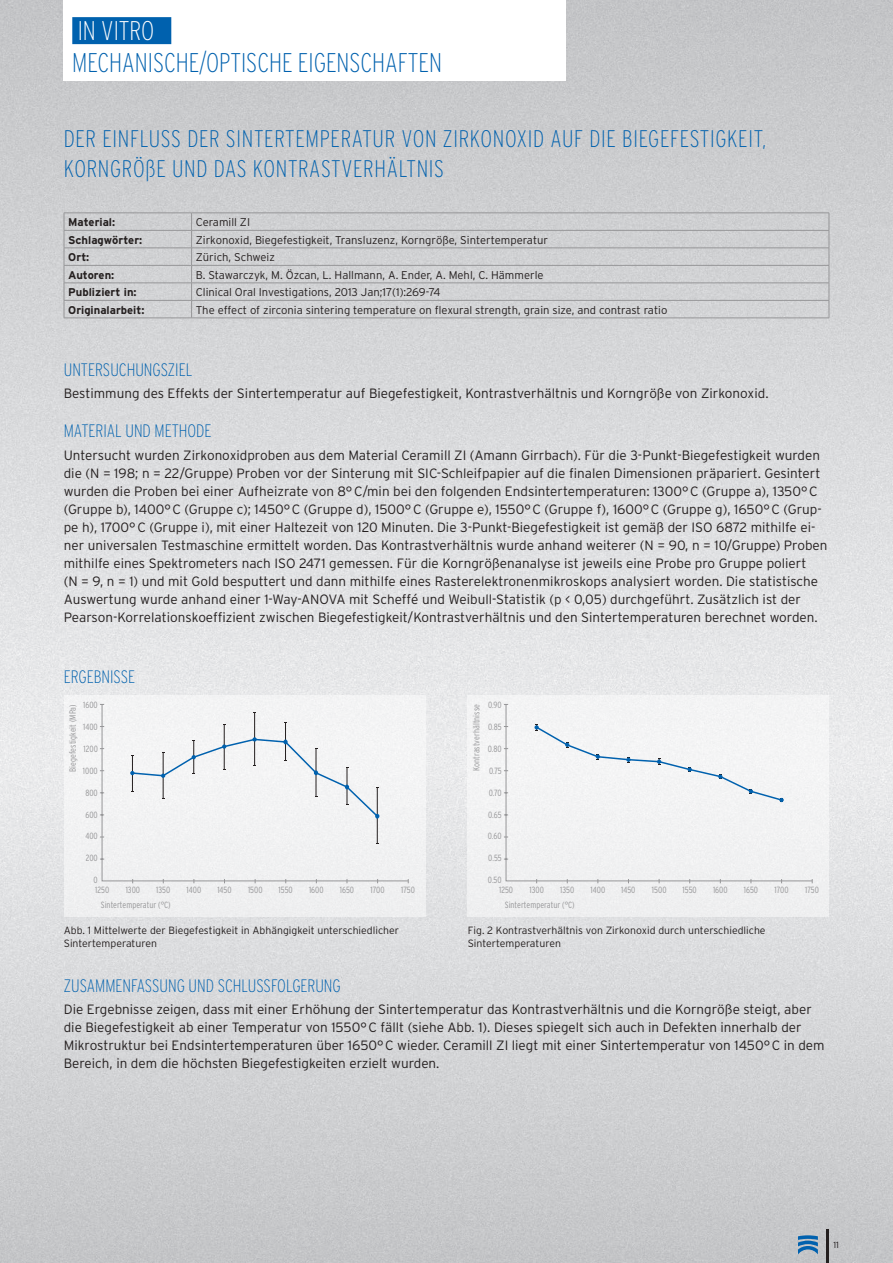
<style>
.page{position:relative;width:893px;height:1263px;background:#fff}
.page>*{position:absolute;margin:0;border:0;box-sizing:border-box;transform-origin:0 0}
.t1{font:200 condensed 27px "Interstate";color:#0061ae}
.t2{font:200 condensed 27px "Interstate";color:#fff}
.t3{font:200 condensed 24px/30px "Interstate";letter-spacing:.03em;color:#0061ae}
.t4{font:200 condensed 18px "Interstate";color:#0061ae}
.t5{font:300 13.5px/18px "Interstate";color:#241f1f}
.t6{font:300 11.25px "Interstate";color:#241f1f}
.t7{font:700 11.25px "Interstate";color:#241f1f}
.t8{font:300 10.5px/12.6px "Interstate";color:#241f1f}
.t9{font:300 condensed 9px "Interstate";color:#969698}
.t10{font:300 9px "Interstate";color:#241f1f}
</style>
<div class="page">
<img style="left:0;top:0;width:893px;height:1263px">
<hr style="left:826px;top:1229px;width:3px;height:34px;background:#241f1f">
<svg style="left:798px;top:1235px;width:20px;height:19px"></svg>
<div style="left:64px;top:0;width:502px;height:81px;background:#fff"></div>
<div style="left:72px;top:17px;width:99px;height:27px;background:#0061ae"></div>
<hr style="left:64px;top:213px;width:128px;height:1px;background:#969698">
<hr style="left:192px;top:213px;width:637px;height:1px;background:#969698">
<hr style="left:64px;top:230px;width:128px;height:1px;background:#969698">
<hr style="left:192px;top:230px;width:637px;height:1px;background:#969698">
<hr style="left:64px;top:248px;width:128px;height:1px;background:#969698">
<hr style="left:192px;top:248px;width:637px;height:1px;background:#969698">
<hr style="left:64px;top:265px;width:128px;height:1px;background:#969698">
<hr style="left:192px;top:265px;width:637px;height:1px;background:#969698">
<hr style="left:64px;top:283px;width:128px;height:1px;background:#969698">
<hr style="left:192px;top:283px;width:637px;height:1px;background:#969698">
<hr style="left:64px;top:300px;width:128px;height:1px;background:#969698">
<svg style="left:64px;top:213px;width:1px;height:105px"></svg>
<hr style="left:192px;top:300px;width:637px;height:1px;background:#969698">
<svg style="left:191px;top:214px;width:1px;height:104px"></svg>
<svg style="left:829px;top:213px;width:1px;height:105px"></svg>
<hr style="left:64px;top:318px;width:128px;height:1px;background:#969698">
<hr style="left:192px;top:318px;width:637px;height:1px;background:#969698">
<div style="left:64px;top:696px;width:361px;height:221px;background:#f0f1f2"></div>
<svg style="left:100px;top:704px;width:308px;height:177px"></svg>
<hr style="left:224px;top:724px;width:1px;height:45px;background:#241f1f">
<hr style="left:254px;top:712px;width:1px;height:53px;background:#241f1f">
<hr style="left:285px;top:722px;width:1px;height:38px;background:#241f1f">
<hr style="left:377px;top:788px;width:1px;height:56px;background:#241f1f">
<svg style="left:130px;top:737px;width:249px;height:81px"></svg>
<div style="left:468px;top:696px;width:361px;height:221px;background:#f0f1f2"></div>
<svg style="left:504px;top:704px;width:308px;height:177px"></svg>
<svg style="left:534px;top:724px;width:250px;height:79px"></svg>
<h1 class="t2" style="left:78px;top:14px;width:78px">IN VITRO</h1>
<h1 class="t1" style="left:72px;top:46px;width:371px">MECHANISCHE/OPTISCHE EIGENSCHAFTEN</h1>
<h2 class="t3" style="left:64px;top:123px;width:704px">DER EINFLUSS DER SINTERTEMPERATUR VON ZIRKONOXID AUF DIE BIEGEFESTIGKEIT,<br>KORNGRÖSE UND DAS KONTRASTVERHÄLTNIS</h2>
<p class="t7" style="left:68px;top:215px;width:48px">Material:</p>
<p class="t6" style="left:196px;top:215px;width:56px">Ceramill ZI</p>
<p class="t7" style="left:68px;top:233px;width:76px">Schlagwörter:</p>
<p class="t6" style="left:196px;top:233px;width:354px">Zirkonoxid, Biegefestigkeit, Transluzenz, Korngröße, Sintertemperatur</p>
<p class="t7" style="left:68px;top:250px;width:23px">Ort:</p>
<p class="t6" style="left:196px;top:250px;width:81px">Zürich, Schweiz</p>
<p class="t7" style="left:68px;top:268px;width:48px">Autoren:</p>
<p class="t6" style="left:196px;top:268px;width:349px">B. Stawarczyk, M. Özcan, L. Hallmann, A. Ender, A. Mehl, C. Hämmerle</p>
<p class="t7" style="left:68px;top:285px;width:70px">Publiziert in:</p>
<p class="t6" style="left:196px;top:285px;width:246px">Clinical Oral Investigations, 2013 Jan;17(1):269-74</p>
<p class="t7" style="left:68px;top:303px;width:78px">Originalarbeit:</p>
<p class="t6" style="left:196px;top:303px;width:473px">The effect of zirconia sintering temperature on flexural strength, grain size, and contrast ratio</p>
<h3 class="t4" style="left:64px;top:359px;width:130px">UNTERSUCHUNGSZIEL</h3>
<p class="t5" style="left:64px;top:384px;width:706px">Bestimmung des Effekts der Sintertemperatur auf Biegefestigkeit, Kontrastverhältnis und Korngröße von Zirkonoxid.</p>
<h3 class="t4" style="left:64px;top:420px;width:149px">MATERIAL UND METHODE</h3>
<p class="t5" style="left:64px;top:446px;width:765px">Untersucht wurden Zirkonoxidproben aus dem Material Ceramill ZI (Amann Girrbach). Für die 3-Punkt-Biegefestigkeit wurden die (N = 198; n = 22/Gruppe) Proben vor der Sinterung mit SIC-Schleifpapier auf die finalen Dimensionen präpariert. Gesintert wurden die Proben bei einer Aufheizrate von 8°C/min bei den folgenden Endsintertemperaturen: 1300°C (Gruppe a), 1350°C (Gruppe b), 1400°C (Gruppe c); 1450°C (Gruppe d), 1500°C (Gruppe e), 1550°C (Gruppe f), 1600°C (Gruppe g), 1650°C (Grup&shy;pe h), 1700°C (Gruppe i), mit einer Haltezeit von 120 Minuten. Die 3-Punkt-Biegefestigkeit ist gemäß der ISO 6872 mithilfe ei&shy;ner universalen Testmaschine ermittelt worden. Das Kontrastverhältnis wurde anhand weiterer (N = 90, n = 10/Gruppe) Proben mithilfe eines Spektrometers nach ISO 2471 gemessen. Für die Korngrößenanalyse ist jeweils eine Probe pro Gruppe poliert<br>(N = 9, n = 1) und mit Gold besputtert und dann mithilfe eines Rasterelektronenmikroskops analysiert worden. Die statistische Auswertung wurde anhand einer 1-Way-ANOVA mit Scheffé und Weibull-Statistik (p &lt; 0,05) durchgeführt. Zusätzlich ist der Pearson-Korrelationskoeffizient zwischen Biegefestigkeit/Kontrastverhältnis und den Sintertemperaturen berechnet worden.</p>
<h3 class="t4" style="left:64px;top:666px;width:73px">ERGEBNISSE</h3>
<p class="t9" style="left:83px;top:699px;width:16px">1600</p>
<p class="t9" style="left:67px;top:772px;width:69px;rotate:-90deg">Biegefestigkeit (MPa)</p>
<p class="t9" style="left:83px;top:721px;width:16px">1400</p>
<p class="t9" style="left:84px;top:743px;width:16px">1200</p>
<p class="t9" style="left:83px;top:765px;width:16px">1000</p>
<p class="t9" style="left:85px;top:809px;width:14px">600</p>
<p class="t9" style="left:85px;top:787px;width:14px">800</p>
<p class="t9" style="left:85px;top:831px;width:14px">400</p>
<p class="t9" style="left:86px;top:853px;width:14px">200</p>
<p class="t9" style="left:94px;top:875px;width:6px">0</p>
<p class="t9" style="left:95px;top:884px;width:15px">1250</p>
<p class="t9" style="left:126px;top:884px;width:16px">1300</p>
<p class="t9" style="left:156px;top:884px;width:15px">1350</p>
<p class="t9" style="left:187px;top:884px;width:16px">1400</p>
<p class="t9" style="left:217px;top:884px;width:16px">1450</p>
<p class="t9" style="left:248px;top:884px;width:16px">1500</p>
<p class="t9" style="left:279px;top:884px;width:16px">1550</p>
<p class="t9" style="left:309px;top:884px;width:16px">1600</p>
<p class="t9" style="left:340px;top:884px;width:16px">1650</p>
<p class="t9" style="left:371px;top:884px;width:16px">1700</p>
<p class="t9" style="left:401px;top:884px;width:15px">1750</p>
<p class="t9" style="left:101px;top:899px;width:71px">Sintertemperatur (°C)</p>
<p class="t8" style="left:64px;top:924px;width:337px">Abb. 1 Mittelwerte der Biegefestigkeit in Abhängigkeit unterschiedlicher<br>Sintertemperaturen</p>
<p class="t9" style="left:471px;top:771px;width:68px;rotate:-90deg">Kontrastverhältnisse</p>
<p class="t9" style="left:488px;top:699px;width:15px">0.90</p>
<p class="t9" style="left:488px;top:721px;width:15px">0.85</p>
<p class="t9" style="left:488px;top:743px;width:15px">0.80</p>
<p class="t9" style="left:489px;top:765px;width:14px">0.75</p>
<p class="t9" style="left:488px;top:809px;width:15px">0.65</p>
<p class="t9" style="left:489px;top:787px;width:15px">0.70</p>
<p class="t9" style="left:488px;top:831px;width:15px">0.60</p>
<p class="t9" style="left:488px;top:853px;width:15px">0.55</p>
<p class="t9" style="left:488px;top:875px;width:15px">0.50</p>
<p class="t9" style="left:499px;top:884px;width:15px">1250</p>
<p class="t9" style="left:530px;top:884px;width:16px">1300</p>
<p class="t9" style="left:560px;top:884px;width:15px">1350</p>
<p class="t9" style="left:591px;top:884px;width:16px">1400</p>
<p class="t9" style="left:621px;top:884px;width:16px">1450</p>
<p class="t9" style="left:652px;top:884px;width:16px">1500</p>
<p class="t9" style="left:683px;top:884px;width:16px">1550</p>
<p class="t9" style="left:713px;top:884px;width:16px">1600</p>
<p class="t9" style="left:744px;top:884px;width:16px">1650</p>
<p class="t9" style="left:774px;top:884px;width:16px">1700</p>
<p class="t9" style="left:805px;top:884px;width:15px">1750</p>
<p class="t9" style="left:505px;top:899px;width:71px">Sintertemperatur (°C)</p>
<p class="t8" style="left:468px;top:924px;width:299px">Fig. 2 Kontrastverhältnis von Zirkonoxid durch unterschiedliche<br>Sintertemperaturen</p>
<h3 class="t4" style="left:64px;top:974px;width:279px">ZUSAMMENFASSUNG UND SCHLUSSFOLGERUNG</h3>
<p class="t5" style="left:64px;top:1000px;width:762px">Die Ergebnisse zeigen, dass mit einer Erhöhung der Sintertemperatur das Kontrastverhältnis und die Korngröße steigt, aber die Biegefestigkeit ab einer Temperatur von 1550°C fällt (siehe Abb. 1). Dieses spiegelt sich auch in Defekten innerhalb der Mikrostruktur bei Endsintertemperaturen über 1650°C wieder. Ceramill ZI liegt mit einer Sintertemperatur von 1450°C in dem Bereich, in dem die höchsten Biegefestigkeiten erzielt wurden.</p>
<p class="t10" style="left:833px;top:1239px;width:7px">11</p>
</div>
